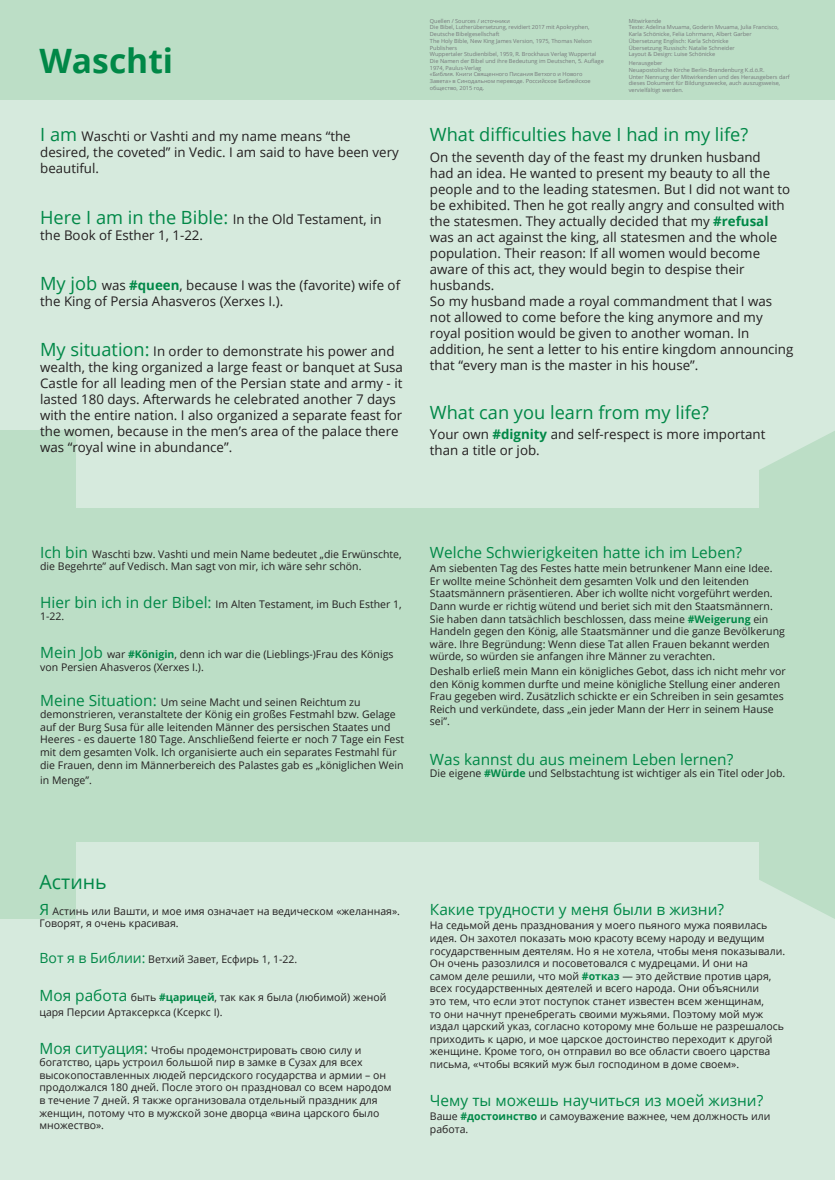
<style>
.page{position:relative;width:835px;height:1180px;background:#fff}
.page>*{position:absolute;margin:0;border:0;box-sizing:border-box;transform-origin:0 0}
.t1{font:700 33.6px "Open Sans";color:#008847}
.t2{font:19.6px "Open Sans";color:#008847}
.t3{font:18.2px "Open Sans";color:#008847}
.t4{font:15.4px "Open Sans";color:#008847}
.t5{font:13.3px/16px "Open Sans";color:#231f20}
.t6{font:10.5px/12.6px "Open Sans";color:#231f20}
.t7{font:5.6px/6.7px "Open Sans";color:#76787b}
.s1{font-size:18.2px;color:#008847}
.s2{font-weight:700;color:#008847}
.s3{font-size:15.4px;color:#008847}
.s4{font-size:14px;color:#008847}
</style>
<div class="page">
<div style="left:0;top:0;width:834px;height:1180px;background:#d6eadd"></div>
<div style="left:0;top:431px;width:76px;height:97px;background:#bcdec6"></div>
<div style="left:0;top:821px;width:76px;height:98px;background:#bcdec6"></div>
<svg style="left:759px;top:431px;width:75px;height:77px"></svg>
<svg style="left:758px;top:841px;width:76px;height:77px"></svg>
<div style="left:0;top:0;width:834px;height:99px;background:#bcdec6"></div>
<div style="left:0;top:508px;width:834px;height:333px;background:#bcdec6"></div>
<h1 class="t1" style="left:39px;top:37px;width:135px">Waschti</h1>
<p class="t5" style="left:40px;top:128px;width:360px"><span class="s1">I am</span> Waschti or Vashti and my name means “the desired, the coveted” in Vedic. I am said to have been very beautiful.</p>
<p class="t5" style="left:40px;top:211px;width:343px"><span class="s1">Here I am in the Bible:</span> In the Old Testament, in the Book of Esther 1, 1-22.</p>
<p class="t5" style="left:40px;top:276px;width:361px"><span class="s1">My job</span> was <span class="s2">#queen</span>, because I was the (favorite) wife of the King of Persia Ahasveros (Xerxes I.).</p>
<p class="t5" style="left:40px;top:343px;width:364px"><span class="s1">My situation:</span> In order to demonstrate his power and wealth, the king organized a large feast or banquet at Susa Castle for all leading men of the Persian state and army - it lasted 180 days. Afterwards he celebrated another 7 days with the entire nation. I also organized a separate feast for the women, because in the men’s area of the palace there was “royal wine in abundance”.</p>
<p class="t7" style="left:430px;top:17px;width:175px">Quellen / Sources / источники<br>Die Bibel, Lutherübersetzung, revidiert 2017 mit Apokryphen, Deutsche Bibelgesellschaft<br>The Holy Bible, New King James Version, 1975, Thomas Nelson Publishers<br>Wuppertaler Studienbibel, 1959, R. Brockhaus Verlag Wuppertal Die Namen der Bibel und ihre Bedeutung im Deutschen, 5. Auflage 1974, Paulus-Verlag<br>«Библия. Книги Священного Писания Ветхого и Нового Завета» в Синодальном переводе. Российское Библейское общество, 2015 год.</p>
<p class="t7" style="left:628px;top:17px;width:152px">Mitwirkende<br>Texte: Adelina Mvuama, Goderin Mvuama, Julia Francisco, Karla Schönicke, Felia Lohrmann, Albert Garber Übersetzung Englisch: Karla Schönicke<br>Übersetzung Russisch: Natalie Schneider<br>Layout &amp; Design: Luise Schönicke</p>
<p class="t7" style="left:628px;top:60px;width:163px">Herausgeber<br>Neuapostolische Kirche Berlin-Brandenburg K.d.ö.R.<br>Unter Nennung der Mitwirkenden und des Herausgebers darf dieses Dokument für Bildungszwecke, auch auszugsweise, vervielfältigt werden.</p>
<h3 class="t3" style="left:430px;top:122px;width:320px">What difficulties have I had in my life?</h3>
<p class="t5" style="left:430px;top:149px;width:365px">On the seventh day of the feast my drunken husband<br>had an idea. He wanted to present my beauty to all the people and to the leading statesmen. But I did not want to be exhibited. Then he got really angry and consulted with the statesmen. They actually decided that my <span class="s2">#refusal </span>was an act against the king, all statesmen and the whole population. Their reason: If all women would become aware of this act, they would begin to despise their husbands.<br>So my husband made a royal commandment that I was not allowed to come before the king anymore and my royal position would be given to another woman. In addition, he sent a letter to his entire kingdom announcing that “every man is the master in his house”.</p>
<h3 class="t3" style="left:430px;top:399px;width:280px">What can you learn from my life?</h3>
<p class="t5" style="left:430px;top:426px;width:337px">Your own <span class="s2">#dignity</span> and self-respect is more important than a title or job.</p>
<p class="t6" style="left:40px;top:547px;width:363px"><span class="s3">Ich bin</span> Waschti bzw. Vashti und mein Name bedeutet „die Erwünschte, die Begehrte” auf Vedisch. Man sagt von mir, ich wäre sehr schön.</p>
<p class="t6" style="left:40px;top:597px;width:363px"><span class="s3">Hier bin ich in der Bibel:</span> Im Alten Testament, im Buch Esther 1,<br>1-22.</p>
<p class="t6" style="left:40px;top:647px;width:354px"><span class="s3">Mein Job</span> war <span class="s2">#Königin</span>, denn ich war die (Lieblings-)Frau des Königs von Persien Ahasveros (Xerxes I.).</p>
<p class="t6" style="left:40px;top:695px;width:365px"><span class="s3">Meine Situation:</span> Um seine Macht und seinen Reichtum zu demonstrieren, veranstaltete der König ein großes Festmahl bzw. Gelage auf der Burg Susa für alle leitenden Männer des persischen Staates und Heeres - es dauerte 180 Tage. Anschließend feierte er noch 7 Tage ein Fest mit dem gesamten Volk. Ich organisierte auch ein separates Festmahl für die Frauen, denn im Männerbereich des Palastes gab es „königlichen Wein</p>
<p class="t6" style="left:40px;top:773px;width:53px">in Menge”.</p>
<h3 class="t4" style="left:430px;top:541px;width:313px">Welche Schwierigkeiten hatte ich im Leben?</h3>
<p class="t6" style="left:430px;top:562px;width:356px">Am siebenten Tag des Festes hatte mein betrunkener Mann eine Idee.<br>Er wollte meine Schönheit dem gesamten Volk und den leitenden Staatsmännern präsentieren. Aber ich wollte nicht vorgeführt werden.<br>Dann wurde er richtig wütend und beriet sich mit den Staatsmännern.<br>Sie haben dann tatsächlich beschlossen, dass meine <span class="s2">#Weigerung</span> ein Handeln gegen den König, alle Staatsmänner und die ganze Bevölkerung wäre. Ihre Begründung: Wenn diese Tat allen Frauen bekannt werden würde, so würden sie anfangen ihre Männer zu verachten.</p>
<p class="t6" style="left:430px;top:664px;width:357px">Deshalb erließ mein Mann ein königliches Gebot, dass ich nicht mehr vor den König kommen durfte und meine königliche Stellung einer anderen Frau gegeben wird. Zusätzlich schickte er ein Schreiben in sein gesamtes Reich und verkündete, dass „ein jeder Mann der Herr in seinem Hause sei”.</p>
<h3 class="t4" style="left:430px;top:748px;width:305px">Was kannst du aus meinem Leben lernen?</h3>
<p class="t6" style="left:430px;top:767px;width:357px">Die eigene <span class="s2">#Würde</span> und Selbstachtung ist wichtiger als ein Titel oder Job.</p>
<h2 class="t2" style="left:39px;top:868px;width:69px">Астинь</h2>
<p class="t6" style="left:39px;top:904px;width:362px"><span class="s3">Я</span> Астинь или Вашти, и мое имя означает на ведическом «желанная».<br>Говорят, я очень красивая.</p>
<p class="t6" style="left:39px;top:953px;width:259px"><span class="s4">Вот я в Библии:</span> Ветхий Завет, Есфирь 1, 1-22.</p>
<p class="t6" style="left:39px;top:989px;width:348px;line-height:15.1px"><span class="s3">Моя работа</span> быть <span class="s2">#царицей</span>, так как я была (любимой) женой царя Персии Артаксеркса (Ксеркс I).</p>
<p class="t6" style="left:39px;top:1043px;width:353px"><span class="s3">Моя ситуация:</span> Чтобы продемонстрировать свою силу и богатство, царь устроил большой пир в замке в Сузах для всех высокопоставленных людей персидского государства и армии – он продолжался 180 дней. После этого он праздновал со всем народом в течение 7 дней. Я также организовала отдельный праздник для женщин, потому что в мужской зоне дворца «вина царского было множество».</p>
<h3 class="t4" style="left:430px;top:898px;width:296px">Какие трудности у меня были в жизни?</h3>
<p class="t6" style="left:430px;top:919px;width:357px">На седьмой день празднования у моего пьяного мужа появилась идея. Он захотел показать мою красоту всему народу и ведущим государственным деятелям. Но я не хотела, чтобы меня показывали.<br>Он очень разозлился и посоветовался с мудрецами. И они на<br>самом деле решили, что мой <span class="s2">#отказ</span> — это действие против царя, всех государственных деятелей и всего народа. Они объяснили<br>это тем, что если этот поступок станет известен всем женщинам,<br>то они начнут пренебрегать своими мужьями. Поэтому мой муж издал царский указ, согласно которому мне больше не разрешалось приходить к царю, и мое царское достоинство переходит к другой женщине. Кроме того, он отправил во все области своего царства письма, «чтобы всякий муж был господином в доме своем».</p>
<h3 class="t4" style="left:430px;top:1089px;width:335px">Чему ты можешь научиться из моей жизни?</h3>
<p class="t6" style="left:430px;top:1109px;width:342px">Ваше <span class="s2">#достоинство</span> и самоуважение важнее, чем должность или работа.</p>
</div>
